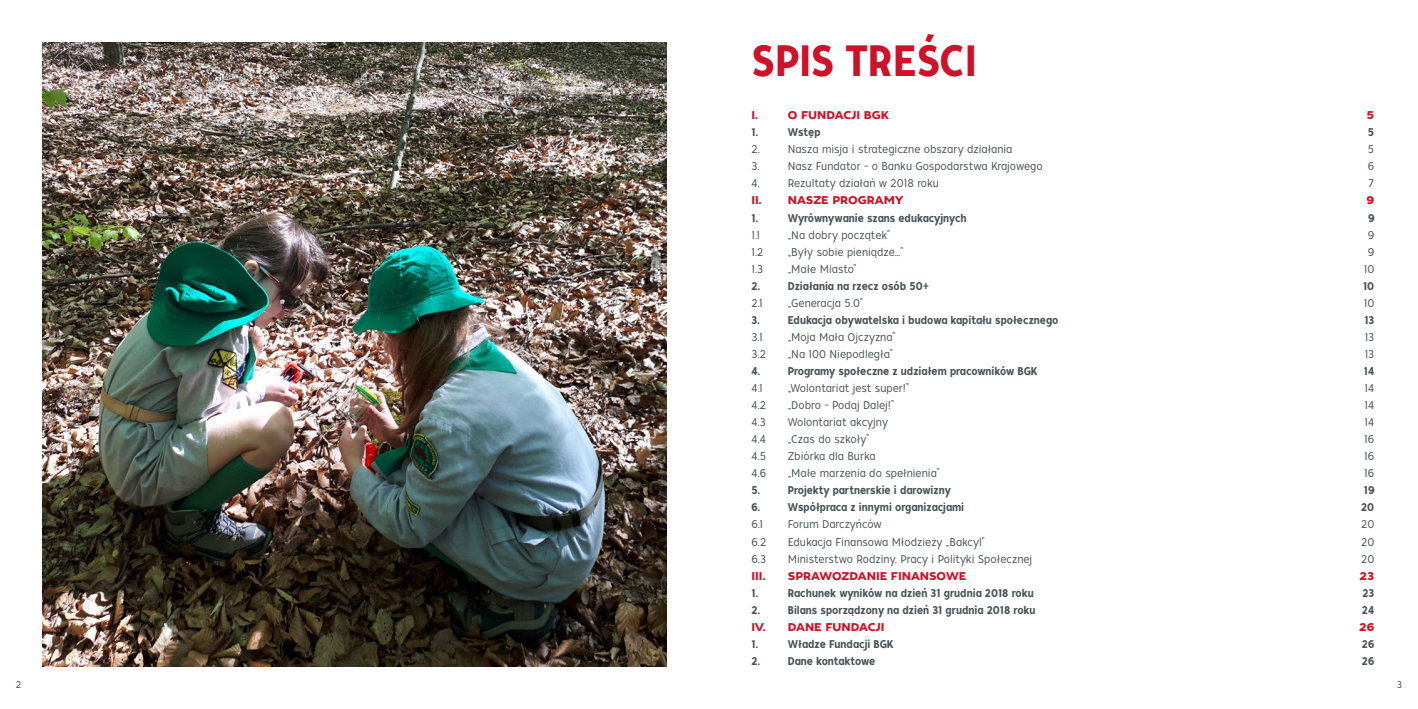
<style>
.page{position:relative;width:1418px;height:709px;background:#fff}
.page>*{position:absolute;margin:0;border:0;box-sizing:border-box;transform-origin:0 0}
.t1{font:43.75px "Tide Sans Cond 500 Dudette";color:#cd1229}
.t2{font:11.25px "Tide Sans Cond 300 Lil Kahuna";color:#4b5559}
.t3{font:11.25px "Tide Sans Cond 500 Dudette";color:#4b5559}
.t4{font:11.25px "Tide Sans 600 Bunny";color:#cd1229}
.t5{font:10px "Tide Sans Cond 300 Lil Kahuna";color:#4b5559}
</style>
<div class="page">
<img style="left:43px;top:43px;width:623px;height:623px">
<h1 class="t1" style="left:751px;top:33px;width:227px">SPIS TREŚCI</h1>
<p class="t4" style="left:751px;top:108px;width:8px">I.</p>
<p class="t4" style="left:787px;top:108px;width:103px">O FUNDACJI BGK</p>
<p class="t4" style="left:1366px;top:108px;width:9px">5</p>
<p class="t3" style="left:751px;top:125px;width:8px">1.</p>
<p class="t3" style="left:787px;top:125px;width:34px">Wstęp</p>
<p class="t3" style="left:1367px;top:125px;width:8px">5</p>
<p class="t2" style="left:751px;top:142px;width:10px">2.</p>
<p class="t2" style="left:787px;top:142px;width:226px">Nasza misja i strategiczne obszary działania</p>
<p class="t2" style="left:1367px;top:142px;width:8px">5</p>
<p class="t2" style="left:751px;top:159px;width:10px">3.</p>
<p class="t2" style="left:787px;top:159px;width:256px">Nasz Fundator – o Banku Gospodarstwa Krajowego</p>
<p class="t2" style="left:1367px;top:159px;width:8px">6</p>
<p class="t2" style="left:751px;top:176px;width:10px">4.</p>
<p class="t2" style="left:787px;top:176px;width:153px">Rezultaty działań w 2018 roku</p>
<p class="t2" style="left:1368px;top:176px;width:7px">7</p>
<p class="t4" style="left:751px;top:193px;width:154px">II. NASZE PROGRAMY</p>
<p class="t4" style="left:1366px;top:193px;width:9px">9</p>
<p class="t3" style="left:751px;top:210px;width:8px">1.</p>
<p class="t3" style="left:787px;top:210px;width:181px">Wyrównywanie szans edukacyjnych</p>
<p class="t3" style="left:1367px;top:210px;width:8px">9</p>
<p class="t2" style="left:751px;top:227px;width:10px">1.1</p>
<p class="t2" style="left:787px;top:227px;width:104px">„Na dobry początek”</p>
<p class="t2" style="left:1367px;top:227px;width:8px">9</p>
<p class="t2" style="left:751px;top:244px;width:14px">1.2</p>
<p class="t2" style="left:787px;top:244px;width:117px">„Były sobie pieniądze…”</p>
<p class="t2" style="left:1367px;top:244px;width:8px">9</p>
<p class="t2" style="left:751px;top:262px;width:13px">1.3</p>
<p class="t2" style="left:787px;top:262px;width:70px">„Małe Miasto”</p>
<p class="t2" style="left:1363px;top:262px;width:12px">10</p>
<p class="t3" style="left:751px;top:278px;width:10px">2.</p>
<p class="t3" style="left:787px;top:278px;width:143px">Działania na rzecz osób 50+</p>
<p class="t3" style="left:1362px;top:278px;width:13px">10</p>
<p class="t2" style="left:751px;top:296px;width:13px">2.1</p>
<p class="t2" style="left:787px;top:296px;width:76px">„Generacja 5.0”</p>
<p class="t2" style="left:1363px;top:296px;width:12px">10</p>
<p class="t3" style="left:751px;top:313px;width:10px">3.</p>
<p class="t3" style="left:787px;top:313px;width:272px">Edukacja obywatelska i budowa kapitału społecznego</p>
<p class="t3" style="left:1364px;top:313px;width:11px">13</p>
<p class="t2" style="left:751px;top:330px;width:13px">3.1</p>
<p class="t2" style="left:787px;top:330px;width:109px">„Moja Mała Ojczyzna”</p>
<p class="t2" style="left:1364px;top:330px;width:11px">13</p>
<p class="t2" style="left:751px;top:347px;width:16px">3.2</p>
<p class="t2" style="left:787px;top:347px;width:106px">„Na 100 Niepodległa”</p>
<p class="t2" style="left:1364px;top:347px;width:11px">13</p>
<p class="t3" style="left:751px;top:364px;width:10px">4.</p>
<p class="t3" style="left:787px;top:364px;width:251px">Programy społeczne z udziałem pracowników BGK</p>
<p class="t3" style="left:1363px;top:364px;width:12px">14</p>
<p class="t2" style="left:751px;top:381px;width:13px">4.1</p>
<p class="t2" style="left:787px;top:381px;width:122px">„Wolontariat jest super!”</p>
<p class="t2" style="left:1364px;top:381px;width:11px">14</p>
<p class="t2" style="left:751px;top:398px;width:16px">4.2</p>
<p class="t2" style="left:787px;top:398px;width:107px">„Dobro – Podaj Dalej!”</p>
<p class="t2" style="left:1364px;top:398px;width:11px">14</p>
<p class="t2" style="left:751px;top:415px;width:16px">4.3</p>
<p class="t2" style="left:787px;top:415px;width:102px">Wolontariat akcyjny</p>
<p class="t2" style="left:1364px;top:415px;width:11px">14</p>
<p class="t2" style="left:751px;top:432px;width:16px">4.4</p>
<p class="t2" style="left:787px;top:432px;width:83px">„Czas do szkoły”</p>
<p class="t2" style="left:1364px;top:432px;width:12px">16</p>
<p class="t2" style="left:751px;top:449px;width:16px">4.5</p>
<p class="t2" style="left:787px;top:449px;width:89px">Zbiórka dla Burka</p>
<p class="t2" style="left:1364px;top:449px;width:12px">16</p>
<p class="t2" style="left:751px;top:466px;width:16px">4.6</p>
<p class="t2" style="left:787px;top:466px;width:153px">„Małe marzenia do spełnienia”</p>
<p class="t2" style="left:1364px;top:466px;width:12px">16</p>
<p class="t3" style="left:751px;top:483px;width:10px">5.</p>
<p class="t3" style="left:787px;top:483px;width:165px">Projekty partnerskie i darowizny</p>
<p class="t3" style="left:1363px;top:483px;width:12px">19</p>
<p class="t3" style="left:751px;top:500px;width:10px">6.</p>
<p class="t3" style="left:787px;top:500px;width:178px">Współpraca z innymi organizacjami</p>
<p class="t3" style="left:1360px;top:500px;width:15px">20</p>
<p class="t2" style="left:751px;top:517px;width:13px">6.1</p>
<p class="t2" style="left:787px;top:517px;width:95px">Forum Darczyńców</p>
<p class="t2" style="left:1360px;top:517px;width:15px">20</p>
<p class="t2" style="left:751px;top:534px;width:16px">6.2</p>
<p class="t2" style="left:787px;top:534px;width:198px">Edukacja Finansowa Młodzieży „Bakcyl”</p>
<p class="t2" style="left:1360px;top:534px;width:15px">20</p>
<p class="t2" style="left:751px;top:551px;width:16px">6.3</p>
<p class="t2" style="left:787px;top:551px;width:246px">Ministerstwo Rodziny, Pracy i Polityki Społecznej</p>
<p class="t2" style="left:1360px;top:551px;width:15px">20</p>
<p class="t4" style="left:751px;top:568px;width:15px">III.</p>
<p class="t4" style="left:787px;top:568px;width:180px">SPRAWOZDANIE FINANSOWE</p>
<p class="t4" style="left:1359px;top:568px;width:16px">23</p>
<p class="t3" style="left:751px;top:585px;width:8px">1.</p>
<p class="t3" style="left:787px;top:585px;width:247px">Rachunek wyników na dzień 31 grudnia 2018 roku</p>
<p class="t3" style="left:1362px;top:585px;width:13px">23</p>
<p class="t3" style="left:751px;top:602px;width:10px">2.</p>
<p class="t3" style="left:787px;top:602px;width:249px">Bilans sporządzony na dzień 31 grudnia 2018 roku</p>
<p class="t3" style="left:1361px;top:602px;width:14px">24</p>
<p class="t4" style="left:751px;top:619px;width:135px">IV. DANE FUNDACJI</p>
<p class="t4" style="left:1358px;top:619px;width:17px">26</p>
<p class="t3" style="left:751px;top:636px;width:8px">1.</p>
<p class="t3" style="left:787px;top:636px;width:107px">Władze Fundacji BGK</p>
<p class="t3" style="left:1361px;top:636px;width:14px">26</p>
<p class="t3" style="left:751px;top:653px;width:10px">2.</p>
<p class="t3" style="left:787px;top:653px;width:89px">Dane kontaktowe</p>
<p class="t3" style="left:1361px;top:653px;width:14px">26</p>
<p class="t5" style="left:16px;top:678px;width:7px">2</p>
<p class="t5" style="left:1396px;top:678px;width:7px">3</p>
</div>
